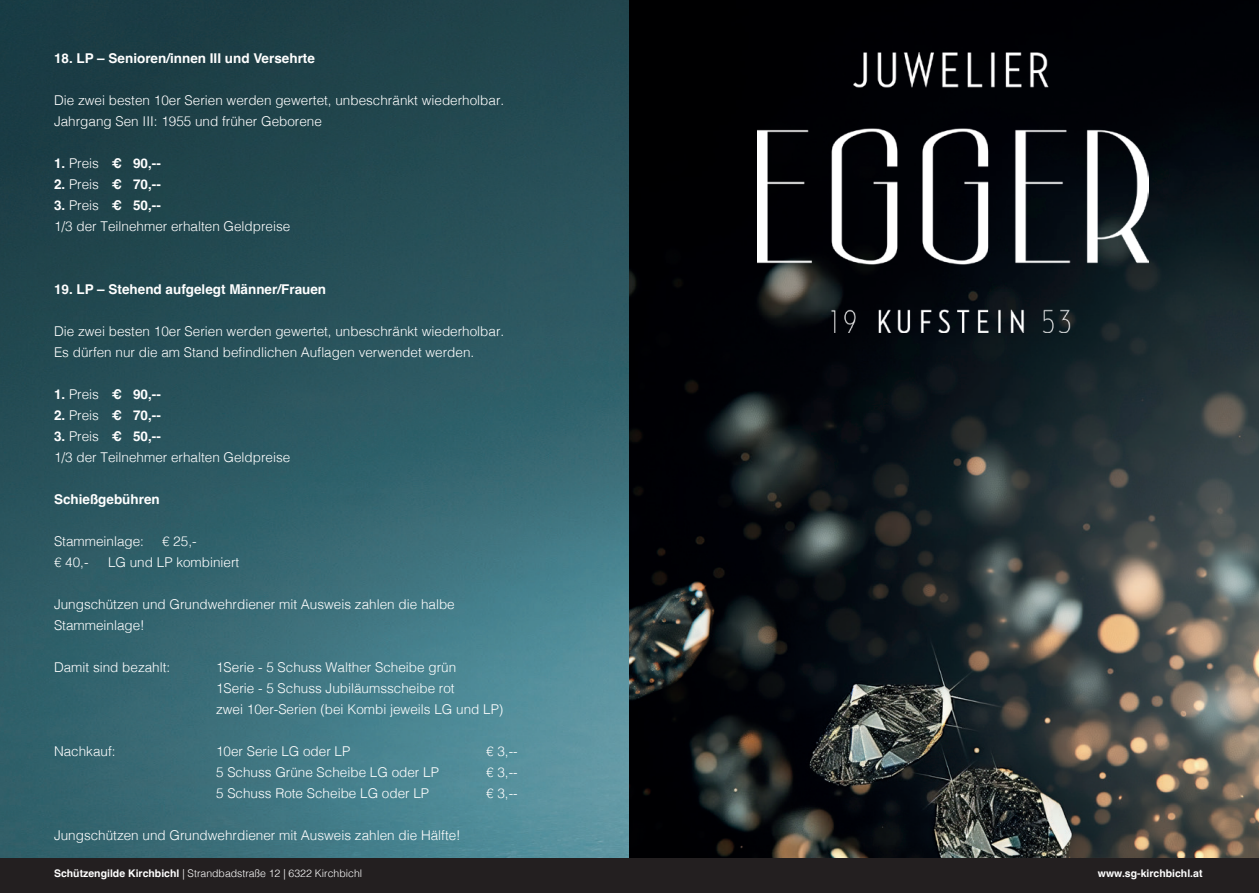
<style>
.page{position:relative;width:1259px;height:893px;background:#fff}
.page>*{position:absolute;margin:0;border:0;box-sizing:border-box;transform-origin:0 0}
.t1{font:300 13.5px/21px "Helvetica";color:#fff}
.t2{font:700 13.5px "Helvetica";color:#fff}
.t3{font:300 10.5px "Helvetica";color:#fff}
.t4{font:700 10.5px "Helvetica";color:#fff}
.s1{font-weight:300}
.s2{font-weight:700}
</style>
<div class="page">
<img style="left:0;top:0;width:629px;height:859px">
<img style="left:629px;top:0;width:630px;height:859px">
<img style="left:757px;top:53px;width:391px;height:279px">
<div style="left:0;top:859px;width:1259px;height:34px;background:#231f20"></div>
<p class="t2" style="left:54px;top:50px;width:262px">18. LP – Senioren/innen III und Versehrte</p>
<p class="t1" style="left:54px;top:89px;width:452px">Die zwei besten 10er Serien werden gewertet, unbeschränkt wiederholbar.<br>Jahrgang Sen III: 1955 und früher Geborene</p>
<p class="t2" style="left:54px;top:155px;width:108px">1. <span class="s1">Preis</span> € 90,--</p>
<p class="t2" style="left:54px;top:176px;width:108px">2. <span class="s1">Preis</span> € 70,--</p>
<p class="t1" style="left:54px;top:194px;width:238px"><span class="s2">3.</span> Preis <span class="s2">€ 50,--<br></span>1/3 der Teilnehmer erhalten Geldpreise</p>
<p class="t2" style="left:54px;top:281px;width:274px">19. LP – Stehend aufgelegt Männer/Frauen</p>
<p class="t1" style="left:54px;top:320px;width:452px">Die zwei besten 10er Serien werden gewertet, unbeschränkt wiederholbar.<br>Es dürfen nur die am Stand befindlichen Auflagen verwendet werden.</p>
<p class="t2" style="left:54px;top:386px;width:108px">1. <span class="s1">Preis</span> € 90,--</p>
<p class="t2" style="left:54px;top:407px;width:108px">2. <span class="s1">Preis</span> € 70,--</p>
<p class="t1" style="left:54px;top:425px;width:238px"><span class="s2">3.</span> Preis <span class="s2">€ 50,--<br></span>1/3 der Teilnehmer erhalten Geldpreise</p>
<p class="t2" style="left:54px;top:491px;width:107px">Schießgebühren</p>
<p class="t1" style="left:54px;top:530px;width:92px">Stammeinlage:</p>
<p class="t1" style="left:162px;top:530px;width:36px">€ 25,-</p>
<p class="t1" style="left:54px;top:551px;width:36px">€ 40,-</p>
<p class="t1" style="left:108px;top:551px;width:133px">LG und LP kombiniert</p>
<p class="t1" style="left:54px;top:593px;width:402px">Jungschützen und Grundwehrdiener mit Ausweis zahlen die halbe<br>Stammeinlage!</p>
<p class="t1" style="left:54px;top:656px;width:118px">Damit sind bezahlt:</p>
<p class="t1" style="left:216px;top:656px;width:289px">1Serie - 5 Schuss Walther Scheibe grün<br>1Serie - 5 Schuss Jubiläumsscheibe rot<br>zwei 10er-Serien (bei Kombi jeweils LG und LP)</p>
<p class="t1" style="left:54px;top:740px;width:63px">Nachkauf:</p>
<p class="t1" style="left:216px;top:740px;width:136px">10er Serie LG oder LP</p>
<p class="t1" style="left:486px;top:740px;width:33px">€ 3,--</p>
<p class="t1" style="left:216px;top:761px;width:224px">5 Schuss Grüne Scheibe LG oder LP</p>
<p class="t1" style="left:486px;top:761px;width:33px">€ 3,--</p>
<p class="t1" style="left:216px;top:782px;width:215px">5 Schuss Rote Scheibe LG oder LP</p>
<p class="t1" style="left:486px;top:782px;width:33px">€ 3,--</p>
<p class="t1" style="left:54px;top:824px;width:408px">Jungschützen und Grundwehrdiener mit Ausweis zahlen die Hälfte!</p>
<p class="t3" style="left:54px;top:865px;width:310px"><span class="s2">Schützengilde Kirchbichl</span> | Strandbadstraße 12 | 6322 Kirchbichl</p>
<p class="t4" style="left:1098px;top:867px;width:106px">www.sg-kirchbichl.at</p>
</div>
